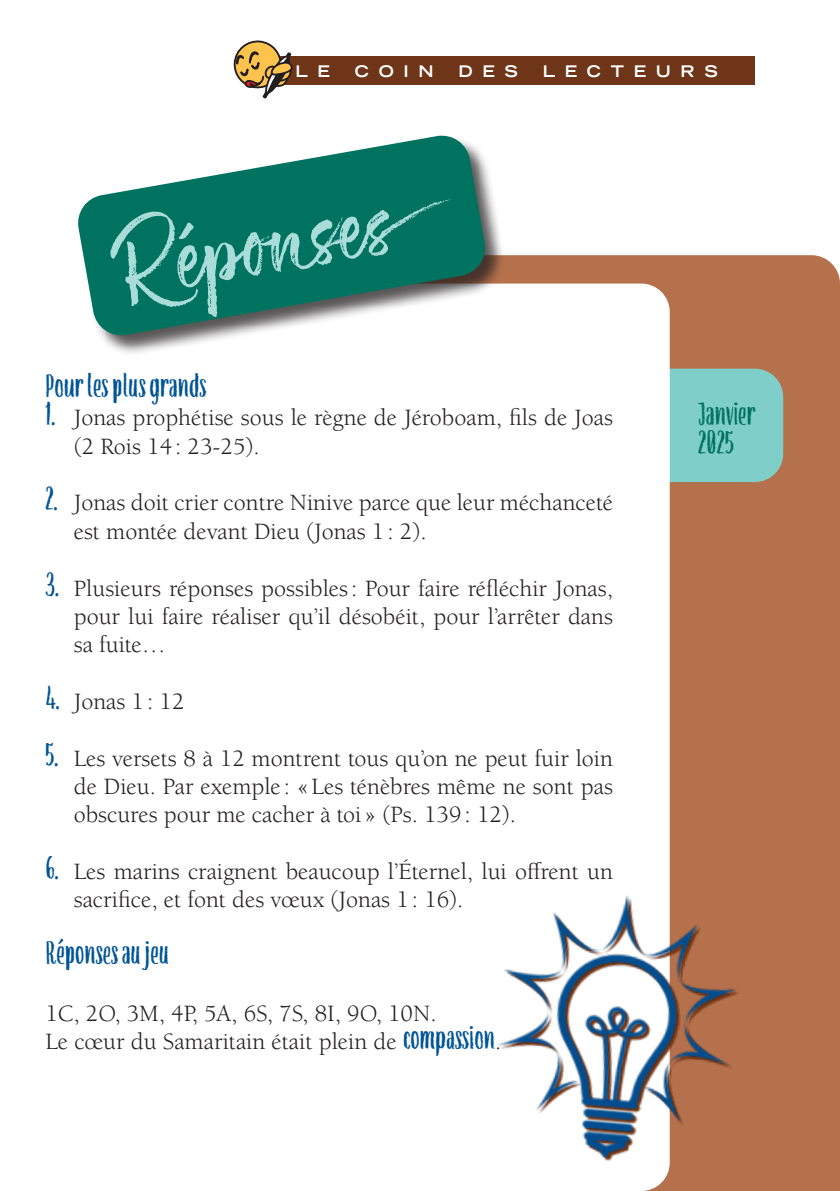
<style>
.page{position:relative;width:840px;height:1191px;background:#fff}
.page>*{position:absolute;margin:0;border:0;box-sizing:border-box;transform-origin:0 0}
.t1{font:96px "ATS Script";color:#aadcd9}
.T1_Texte{font:condensed 36px "ATS Cond";color:#005495}
.t2{font:condensed 36px/28.4px "ATS Cond";color:#007360}
.T1_Texte-2{font:24px/28.4px "Berkeley Pro";color:#231f20}
.t3{font:700 expanded 16px "Trade Gothic LT Std";letter-spacing:.6em;color:#fff}
.s1{font-family:"ATS Cond";font-stretch:condensed;font-size:36px;color:#005495}
</style>
<div class="page">
<div style="left:505px;top:255px;width:334px;height:936px;background:#b5714c"></div>
<div style="left:556px;top:369px;width:226px;height:113px;background:#80ceca;border-radius:28px"></div>
<svg style="left:505px;top:283px;width:164px;height:908px"></svg>
<div style="left:78px;top:135px;width:427px;height:221px;background:#231f20;opacity:.75"></div>
<svg style="left:78px;top:135px;width:409px;height:202px;fill:#007360"></svg>
<div style="left:258px;top:57px;width:496px;height:28px;background:#6e3518"></div>
<svg style="left:233px;top:40px;width:60px;height:59px"></svg>
<img style="left:505px;top:869px;width:252px;height:309px">
<img style="left:498px;top:866px;width:256px;height:309px">
<p class="t3" style="left:295px;top:61px;width:36px">L E</p>
<p class="t3" style="left:355px;top:61px;width:80px">COIN</p>
<p class="t3" style="left:458px;top:61px;width:61px">DES</p>
<p class="t3" style="left:542px;top:61px;width:176px">LECTEURS</p>
<h1 class="t1" style="left:105px;top:211px;width:343px;rotate:-10deg">Réponses</h1>
<p class="T1_Texte" style="left:45px;top:365px;width:162px">Pour les plus grands</p>
<p class="T1_Texte-2" style="left:74px;top:404px;width:540px;text-indent:-28px"><span class="s1">1.</span> Jonas prophétise sous le règne de Jéroboam, fils de Joas (2 Rois 14: 23-25).</p>
<p class="T1_Texte-2" style="left:74px;top:489px;width:540px;text-indent:-28px"><span class="s1">2.</span> Jonas doit crier contre Ninive parce que leur méchanceté est montée devant Dieu (Jonas 1: 2).</p>
<p class="T1_Texte-2" style="left:74px;top:574px;width:540px;text-align:justify;text-indent:-28px"><span class="s1">3.</span> Plusieurs réponses possibles: Pour faire réfléchir Jonas, pour lui faire réaliser qu’il désobéit, pour l’arrêter dans sa fuite…</p>
<p class="T1_Texte-2" style="left:45px;top:687px;width:140px"><span class="s1">4.</span> Jonas 1: 12</p>
<p class="T1_Texte-2" style="left:74px;top:744px;width:540px;text-align:justify;text-indent:-28px"><span class="s1">5.</span> Les versets 8 à 12 montrent tous qu’on ne peut fuir loin de Dieu. Par exemple : «Les ténèbres même ne sont pas obscures pour me cacher à toi » (Ps. 139: 12).</p>
<p class="T1_Texte-2" style="left:74px;top:857px;width:540px;text-indent:-28px"><span class="s1">6.</span> Les marins craignent beaucoup l’Éternel, lui offrent un sacrifice, et font des vœux (Jonas 1: 16).</p>
<p class="T1_Texte" style="left:45px;top:932px;width:125px">Réponses au jeu</p>
<p class="T1_Texte-2" style="left:45px;top:999px;width:392px">1C, 2O, 3M, 4P, 5A, 6S, 7S, 8I, 9O, 10N.</p>
<p class="T1_Texte-2" style="left:45px;top:1027px;width:457px">Le cœur du Samaritain était plein de <span class="s1">compassion</span>.</p>
<h2 class="t2" style="left:697px;top:399px;width:59px">Janvier<br>2025</h2>
</div>
